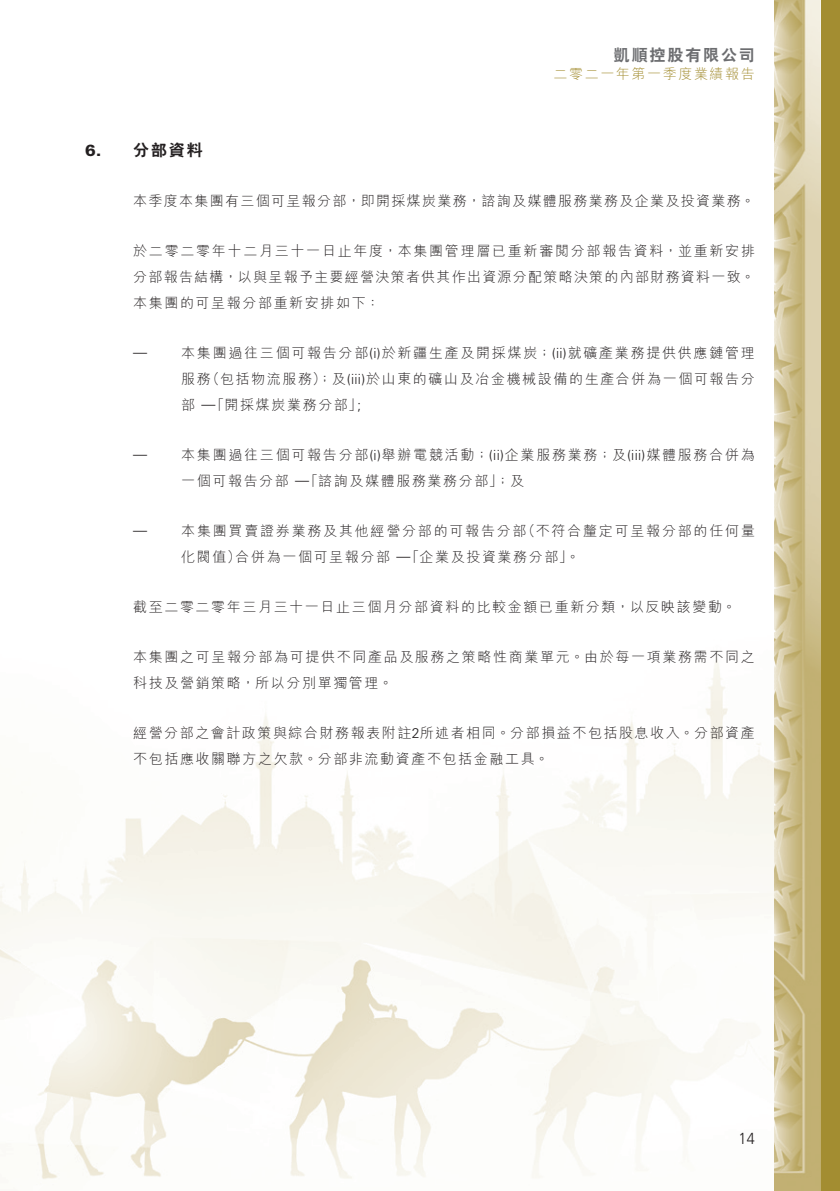
<style>
.page{position:relative;width:840px;height:1191px;background:#fff}
.page>*{position:absolute;margin:0;border:0;box-sizing:border-box;transform-origin:0 0}
.t1{font:800 16px "C Hei 2 HK";letter-spacing:.115em;color:#6c6d70}
._17_H1__Note{font:800 16px "C Hei 2 HK";color:#231f20}
.t2{font:300 16px "Frutiger LT Std";color:#231f20;scale:.9 1}
._17_H1__Note-2{font:900 16px "Univers LT Std";color:#231f20}
._26___P2__Note{font:300 14px/26px "M Hei HK";letter-spacing:.115em;color:#231f20}
._22____IN2__Note{font:300 14px "M Hei HK";letter-spacing:.125em;color:#231f20}
._26___P2__Note-2{font:300 14px "M Hei HK";letter-spacing:.095em;color:#231f20}
.t3{font:300 14px "M Hei HK";letter-spacing:.115em;color:#a38d31}
._22____IN2__Note-2{font:300 14px "Univers LT Std";color:#231f20}
.s1{font-family:"Univers LT Std"}
.s2{font-family:"M Hei HK"}
</style>
<div class="page">
<img style="left:0;top:659px;width:774px;height:520px">
<div style="left:811px;top:0;width:28px;height:1191px;background:#a38d31"></div>
<img style="left:774px;top:0;width:45px;height:1191px">
<p class="_17_H1__Note-2" style="left:85px;top:140px;width:18px">6.</p>
<p class="_17_H1__Note" style="left:133px;top:139px;width:71px">分部資料</p>
<p class="t1" style="left:613px;top:44px;width:142px">凱順控股有限公司</p>
<p class="t3" style="left:553px;top:64px;width:203px">二零二一年第一季度業績報告</p>
<p class="_26___P2__Note-2" style="left:133px;top:191px;width:623px">本季度本集團有三個可呈報分部，即開採煤炭業務，諮詢及媒體服務業務及企業及投資業務。</p>
<p class="_26___P2__Note" style="left:133px;top:237px;width:623px;text-align:justify">於二零二零年十二月三十一日止年度，本集團管理層已重新審閱分部報告資料，並重新安排分部報告結構，以與呈報予主要經營決策者供其作出資源分配策略決策的內部財務資料一致。本集團的可呈報分部重新安排如下：</p>
<p class="_22____IN2__Note" style="left:181px;top:343px;width:575px">本集團過往三個可報告分部 <span class="s1">)i(</span> 於新疆生產及開採煤炭；<span class="s1">( )i i</span> 就礦產業務提供供應鏈管理</p>
<p class="_22____IN2__Note-2" style="left:133px;top:343px;width:15px">—</p>
<p class="_22____IN2__Note-2" style="left:133px;top:445px;width:15px">—</p>
<p class="_22____IN2__Note-2" style="left:133px;top:521px;width:15px">—</p>
<p class="_22____IN2__Note" style="left:206px;top:369px;width:550px">（包括物流服務）；及<span class="s1">(iii)</span>於山東的礦山及冶金機械設備的生產合併為一個可報告分</p>
<p class="_22____IN2__Note" style="left:181px;top:369px;width:31px">服務</p>
<p class="_22____IN2__Note" style="left:224px;top:395px;width:139px">開採煤炭業務分部「</p>
<p class="_22____IN2__Note" style="left:181px;top:395px;width:15px">部</p>
<p class="_22____IN2__Note" style="left:181px;top:445px;width:574px">本集團過往三個可報告分部 <span class="s1">)i(</span> 舉辦電競活動；<span class="s1">( )i i</span> 企業服務業務；及<span class="s1">(iii)</span>媒體服務合併為</p>
<p class="_22____IN2__Note-2" style="left:201px;top:395px;width:24px">—<span class="s2">「</span></p>
<p class="_22____IN2__Note-2" style="left:357px;top:397px;width:5px">;</p>
<p class="_22____IN2__Note" style="left:181px;top:471px;width:109px">一個可報告分部</p>
<p class="_22____IN2__Note" style="left:318px;top:471px;width:207px">諮詢及媒體服務業務分部」；及</p>
<p class="_22____IN2__Note-2" style="left:295px;top:471px;width:24px">—<span class="s2">「</span></p>
<p class="_22____IN2__Note" style="left:521px;top:521px;width:235px">（不符合釐定可呈報分部的任何量</p>
<p class="_22____IN2__Note" style="left:181px;top:521px;width:347px">本集團買賣證券業務及其他經營分部的可報告分部</p>
<p class="_22____IN2__Note" style="left:181px;top:547px;width:61px">化閥值）</p>
<p class="_26___P2__Note" style="left:133px;top:593px;width:604px">截至二零二零年三月三十一日止三個月分部資料的比較金額已重新分類，以反映該變動。</p>
<p class="_26___P2__Note" style="left:133px;top:643px;width:623px">本集團之可呈報分部為可提供不同產品及服務之策略性商業單元。由於每一項業務需不同之科技及營銷策略，所以分別單獨管理。</p>
<p class="_26___P2__Note" style="left:133px;top:719px;width:622px">經營分部之會計政策與綜合財務報表附註<span class="s1">2</span>所述者相同。分部損益不包括股息收入。分部資產不包括應收關聯方之欠款。分部非流動資產不包括金融工具。</p>
<p class="_22____IN2__Note" style="left:235px;top:547px;width:156px">合併為一個可呈報分部</p>
<p class="_22____IN2__Note" style="left:419px;top:547px;width:162px">企業及投資業務分部。「</p>
<p class="_22____IN2__Note-2" style="left:396px;top:547px;width:24px">—<span class="s2">「</span></p>
<p class="t2" style="left:738px;top:1129px;width:20px">14</p>
</div>
